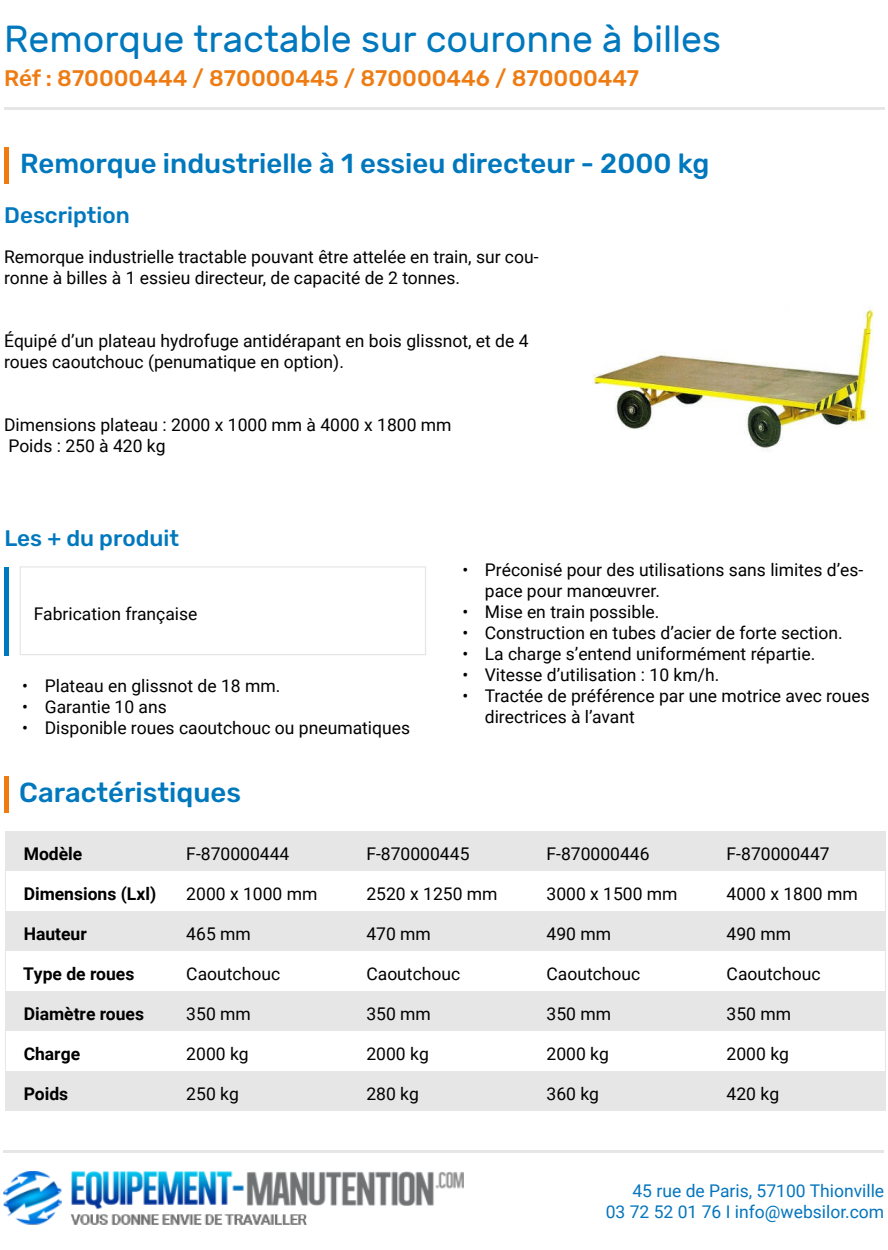
<style>
.page{position:relative;width:888px;height:1250px;background:#fff}
.page>*{position:absolute;margin:0;border:0;box-sizing:border-box;transform-origin:0 0}
.t1{font:37.5px "Rubik";color:#0078be}
.t2{font:500 27.5px "Rubik";color:#0078be}
.t3{font:500 22.5px "Rubik";color:#ef7c12}
.t4{font:500 22.5px "Rubik";color:#0078be}
.t5{font:17.5px/21px "Roboto";color:#000}
.t6{font:700 17.5px "Roboto";color:#000}
.t7{font:17.5px "Roboto";color:#0475be}
</style>
<div class="page">
<hr style="left:4px;top:1151px;width:880px;height:2px;background:#e6e6e6">
<img style="left:4px;top:1171px;width:459px;height:54px">
<div style="left:4px;top:147px;width:5px;height:36px;background:#ef7c12"></div>
<div style="left:4px;top:567px;width:5px;height:88px;background:#0078be"></div>
<div style="left:20px;top:566px;width:406px;height:89px;border:1px solid #e6e6e6"></div>
<div style="left:4px;top:776px;width:5px;height:37px;background:#ef7c12"></div>
<div style="left:6px;top:831px;width:878px;height:40px;background:#e6e6e6"></div>
<div style="left:6px;top:911px;width:878px;height:40px;background:#e6e6e6"></div>
<div style="left:6px;top:991px;width:878px;height:40px;background:#e6e6e6"></div>
<hr style="left:4px;top:107px;width:880px;height:3px;background:#e6e6e6">
<img style="left:592px;top:309px;width:281px;height:140px">
<div style="left:6px;top:1071px;width:878px;height:40px;background:#e6e6e6"></div>
<p class="t1" style="left:4px;top:18px;width:718px">Remorque tractable sur couronne à billes</p>
<p class="t3" style="left:4px;top:65px;width:636px">Réf : 870000444 / 870000445 / 870000446 / 870000447</p>
<p class="t2" style="left:20px;top:147px;width:690px">Remorque industrielle à 1 essieu directeur - 2000 kg</p>
<p class="t4" style="left:4px;top:202px;width:127px">Description</p>
<p class="t5" style="left:4px;top:245px;width:536px">Remorque industrielle tractable pouvant être attelée en train, sur cou&shy;ronne à billes à 1 essieu directeur, de capacité de 2 tonnes.</p>
<p class="t5" style="left:4px;top:329px;width:526px">Équipé d’un plateau hydrofuge antidérapant en bois glissnot, et de 4 roues caoutchouc (penumatique en option).</p>
<p class="t5" style="left:4px;top:413px;width:449px">Dimensions plateau : 2000 x 1000 mm à 4000 x 1800 mm</p>
<p class="t5" style="left:8px;top:434px;width:159px">Poids : 250 à 420 kg</p>
<p class="t4" style="left:4px;top:525px;width:176px">Les + du produit</p>
<p class="t5" style="left:34px;top:603px;width:165px">Fabrication française</p>
<p class="t5" style="left:22px;top:674px;width:259px">• Plateau en glissnot de 18 mm.</p>
<p class="t5" style="left:22px;top:695px;width:146px">• Garantie 10 ans</p>
<p class="t5" style="left:22px;top:716px;width:389px">• Disponible roues caoutchouc ou pneumatiques</p>
<p class="t2" style="left:19px;top:777px;width:223px">Caractéristiques</p>
<p class="t5" style="left:485px;top:558px;width:380px;text-indent:-22px">• Préconisé pour des utilisations sans limites d’es&shy;pace pour manœuvrer.</p>
<p class="t5" style="left:462px;top:600px;width:199px">• Mise en train possible.</p>
<p class="t5" style="left:462px;top:621px;width:382px">• Construction en tubes d’acier de forte section.</p>
<p class="t5" style="left:462px;top:642px;width:354px">• La charge s’entend uniformément répartie.</p>
<p class="t5" style="left:462px;top:663px;width:258px">• Vitesse d’utilisation : 10 km/h.</p>
<p class="t5" style="left:485px;top:684px;width:386px;text-indent:-22px">• Tractée de préférence par une motrice avec roues directrices à l’avant</p>
<p class="t6" style="left:24px;top:841px;width:60px">Modèle</p>
<p class="t5" style="left:186px;top:843px;width:105px">F-870000444</p>
<p class="t5" style="left:366px;top:843px;width:105px">F-870000445</p>
<p class="t5" style="left:546px;top:843px;width:105px">F-870000446</p>
<p class="t5" style="left:726px;top:843px;width:105px">F-870000447</p>
<p class="t6" style="left:24px;top:881px;width:134px">Dimensions (Lxl)</p>
<p class="t5" style="left:186px;top:883px;width:133px">2000 x 1000 mm</p>
<p class="t5" style="left:366px;top:883px;width:133px">2520 x 1250 mm</p>
<p class="t5" style="left:546px;top:883px;width:133px">3000 x 1500 mm</p>
<p class="t5" style="left:726px;top:883px;width:133px">4000 x 1800 mm</p>
<p class="t6" style="left:24px;top:921px;width:65px">Hauteur</p>
<p class="t5" style="left:186px;top:923px;width:66px">465 mm</p>
<p class="t5" style="left:366px;top:923px;width:66px">470 mm</p>
<p class="t5" style="left:546px;top:923px;width:66px">490 mm</p>
<p class="t5" style="left:726px;top:923px;width:66px">490 mm</p>
<p class="t6" style="left:23px;top:961px;width:113px">Type de roues</p>
<p class="t5" style="left:186px;top:963px;width:95px">Caoutchouc</p>
<p class="t5" style="left:366px;top:963px;width:95px">Caoutchouc</p>
<p class="t5" style="left:546px;top:963px;width:95px">Caoutchouc</p>
<p class="t5" style="left:726px;top:963px;width:95px">Caoutchouc</p>
<p class="t6" style="left:24px;top:1001px;width:122px">Diamètre roues</p>
<p class="t5" style="left:186px;top:1003px;width:66px">350 mm</p>
<p class="t5" style="left:366px;top:1003px;width:66px">350 mm</p>
<p class="t5" style="left:546px;top:1003px;width:66px">350 mm</p>
<p class="t5" style="left:726px;top:1003px;width:66px">350 mm</p>
<p class="t6" style="left:24px;top:1041px;width:58px">Charge</p>
<p class="t5" style="left:186px;top:1043px;width:64px">2000 kg</p>
<p class="t5" style="left:366px;top:1043px;width:64px">2000 kg</p>
<p class="t5" style="left:546px;top:1043px;width:64px">2000 kg</p>
<p class="t5" style="left:726px;top:1043px;width:64px">2000 kg</p>
<p class="t6" style="left:24px;top:1081px;width:46px">Poids</p>
<p class="t5" style="left:186px;top:1083px;width:54px">250 kg</p>
<p class="t5" style="left:366px;top:1083px;width:54px">280 kg</p>
<p class="t5" style="left:546px;top:1083px;width:54px">360 kg</p>
<p class="t5" style="left:726px;top:1083px;width:54px">420 kg</p>
<p class="t7" style="left:632px;top:1179px;width:253px">45 rue de Paris, 57100 Thionville</p>
<p class="t7" style="left:605px;top:1200px;width:280px">03 72 52 01 76 I info@websilor.com</p>
</div>
